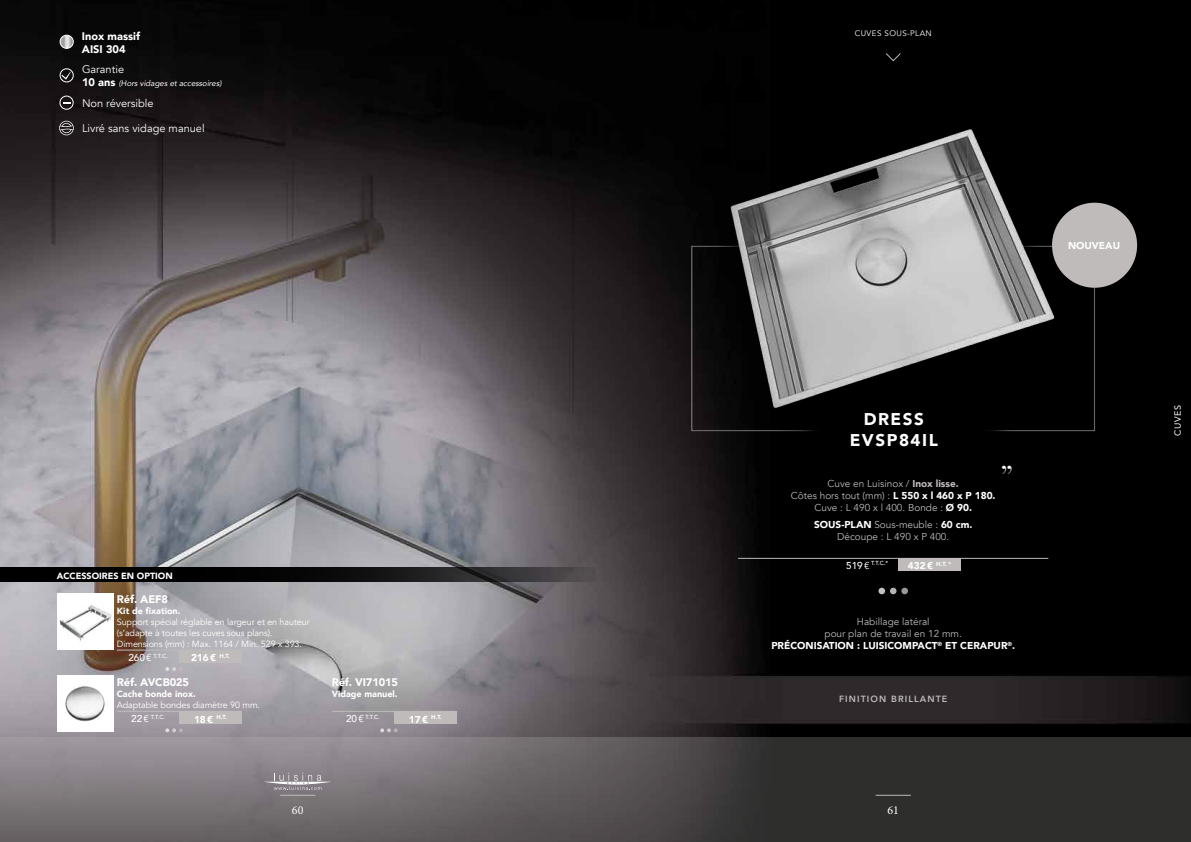
<style>
.page{position:relative;width:1191px;height:842px;background:#fff}
.page>*{position:absolute;margin:0;border:0;box-sizing:border-box;transform-origin:0 0}
.t1{font:29px "Didot";color:#fff}
.t2{font:900 17px/20.4px "Avenir";letter-spacing:.09em;color:#fff;text-align:center}
.t3{font:12px "Minion Pro";color:#fff}
.t4{font:900 11px/13.2px "Avenir";letter-spacing:-.01em;color:#fff}
.t5{font:11px "Avenir";color:#fff}
.t6{font:10px/12px "Avenir";color:#bebbba;text-align:center}
.t7{font:900 10px "Avenir";color:#fff}
.t8{font:9px/11px "Avenir";letter-spacing:-.01em;color:#fff}
.t9{font:900 9px "Avenir";color:#fff}
.t10{font:800 9px "Avenir";letter-spacing:.12em;color:#bebbba}
.t11{font:9px "Avenir";color:#fff}
.t12{font:italic 8px "Avenir";color:#fff}
.t13{font:8px "Avenir";letter-spacing:.05em;color:#fff}
.t14{font:500 5.8px "Avenir";color:#fff}
.t15{font:900 5.8px "Avenir";color:#fff}
.s1{font-weight:900;font-style:normal;font-size:11px}
.s2{font-size:10px}
.s3{font-weight:400;font-size:10px}
.s4{font-weight:900}
.s5{font-weight:900;color:#fff}
</style>
<div class="page">
<img style="left:0;top:0;width:1191px;height:842px">
<img style="left:624px;top:48px;width:538px;height:689px">
<div style="left:1052px;top:203px;width:85px;height:85px;background:#bebbba;border-radius:50%"></div>
<div style="left:57px;top:593px;width:56px;height:57px;background:#fff"></div>
<img style="left:59px;top:605px;width:53px;height:36px">
<img style="left:57px;top:675px;width:56px;height:57px">
<svg style="left:0;top:737px;width:1190px;height:105px;background:#565354"></svg>
<hr style="left:875px;top:795px;width:35px;height:1px;background:#bebbba">
<hr style="left:280px;top:795px;width:35px;height:1px;background:#bebbba">
<svg style="left:263px;top:773px;width:69px;height:17px"></svg>
<svg style="left:885px;top:53px;width:16px;height:8px"></svg>
<div style="left:878px;top:588px;width:7px;height:6px;background:#c4c3c3;border-radius:50%"></div>
<svg style="left:890px;top:588px;width:6px;height:6px"></svg>
<div style="left:901px;top:588px;width:7px;height:6px;background:#9b9998;border-radius:50%"></div>
<hr style="left:738px;top:558px;width:310px;height:1px;background:#bebbba">
<div style="left:60px;top:96px;width:13px;height:14px;border:1px solid #fff;border-radius:50%"></div>
<div style="left:60px;top:68px;width:14px;height:14px;border:1px solid #fff;border-radius:50%"></div>
<svg style="left:60px;top:35px;width:13px;height:13px"></svg>
<div style="left:60px;top:35px;width:14px;height:14px;border:1px solid #fff;border-radius:50%"></div>
<svg style="left:61px;top:72px;width:10px;height:8px"></svg>
<svg style="left:59px;top:121px;width:15px;height:14px"></svg>
<svg style="left:0;top:567px;width:595px;height:14px;background:#131313"></svg>
<svg style="left:165px;top:667px;width:18px;height:4px"></svg>
<svg style="left:165px;top:728px;width:18px;height:4px"></svg>
<svg style="left:380px;top:728px;width:18px;height:4px"></svg>
<hr style="left:117px;top:650px;width:125px;height:1px;background:#bebbba">
<hr style="left:117px;top:711px;width:125px;height:1px;background:#bebbba">
<hr style="left:332px;top:711px;width:124px;height:1px;background:#bebbba">
<div style="left:898px;top:558px;width:62px;height:13px;background:#bebbba"></div>
<div style="left:179px;top:650px;width:63px;height:13px;background:#bebbba"></div>
<div style="left:179px;top:711px;width:63px;height:13px;background:#bebbba"></div>
<div style="left:394px;top:711px;width:62px;height:13px;background:#bebbba"></div>
<p class="t4" style="left:82px;top:30px;width:60px">Inox massif<br>AISI 304</p>
<p class="t5" style="left:82px;top:62px;width:44px">Garantie</p>
<p class="t12" style="left:82px;top:80px;width:141px"><span class="s1">10 ans</span> (Hors vidages et accessoires)</p>
<p class="t5" style="left:82px;top:122px;width:124px">Livré sans vidage manuel</p>
<p class="t5" style="left:82px;top:96px;width:73px">Non réversible</p>
<p class="t9" style="left:57px;top:570px;width:117px">ACCESSOIRES EN OPTION</p>
<p class="t4" style="left:117px;top:593px;width:53px">Réf. AEF8</p>
<p class="t9" style="left:117px;top:603px;width:65px">Kit de fixation.</p>
<p class="t8" style="left:117px;top:617px;width:194px">Support spécial réglable en largeur et en hauteur (s’adapte à toutes les cuves sous plans).<br>Dimensions (mm) : Max. 1164 / Min. 529 x 393.</p>
<p class="t4" style="left:117px;top:676px;width:74px">Réf. AVCB025</p>
<p class="t9" style="left:117px;top:689px;width:80px">Cache bonde inox.</p>
<p class="t8" style="left:117px;top:700px;width:145px">Adaptable bondes diamètre 90 mm.</p>
<p class="t14" style="left:128px;top:652px;width:41px"><span class="s2">260</span> <span class="s3">€</span> T.T.C.</p>
<p class="t7" style="left:191px;top:649px;width:40px">216€ <sup>H.T.</sup></p>
<p class="t4" style="left:332px;top:676px;width:68px">Réf. VI71015</p>
<p class="t9" style="left:332px;top:689px;width:67px">Vidage manuel.</p>
<p class="t14" style="left:131px;top:713px;width:35px"><span class="s2">22</span> <span class="s3">€</span> T.T.C.</p>
<p class="t15" style="left:194px;top:714px;width:34px"><span class="s2">18€</span> H.T.</p>
<p class="t14" style="left:346px;top:713px;width:35px"><span class="s2">20</span> <span class="s3">€</span> T.T.C.</p>
<p class="t15" style="left:409px;top:714px;width:34px"><span class="s2">17€</span> H.T.</p>
<p class="t3" style="left:292px;top:802px;width:13px">60</p>
<p class="t13" style="left:854px;top:29px;width:79px">CUVES SOUS-PLAN</p>
<p class="t7" style="left:1068px;top:240px;width:54px">NOUVEAU</p>
<h2 class="t2" style="left:849px;top:409px;width:90px">DRESS<br>EVSP84IL</h2>
<h1 class="t1" style="left:1000px;top:459px;width:14px">‟</h1>
<p class="t6" style="left:791px;top:477px;width:206px">Cuve en Luisinox / <span class="s4">Inox lisse.<br></span>Côtes hors tout (mm) : <span class="s5">L 550 x l 460 x P 180.<br></span>Cuve : L 490 x l 400. Bonde : <span class="s5">Ø 90.</span></p>
<p class="t6" style="left:814px;top:519px;width:160px"><span class="s5">SOUS-PLAN</span> Sous-meuble : <span class="s5">60 cm.<br></span>Découpe : L 490 x P 400.</p>
<p class="t14" style="left:846px;top:560px;width:44px"><span class="s2">519</span> <span class="s3">€</span> T.T.C.*</p>
<p class="t15" style="left:908px;top:561px;width:45px"><span class="s2">432€</span> H.T. *</p>
<p class="t6" style="left:771px;top:616px;width:245px">Habillage latéral<br>pour plan de travail en 12 mm.<br><span class="s5">PRÉCONISATION : LUISICOMPACT</span><sup>®</sup> <span class="s5">ET CERAPUR</span><sup>®</sup><span class="s5">.</span></p>
<p class="t10" style="left:839px;top:694px;width:110px">FINITION BRILLANTE</p>
<p class="t3" style="left:887px;top:802px;width:13px">61</p>
<p class="t11" style="left:1172px;top:436px;width:32px;rotate:-90deg">CUVES</p>
</div>
